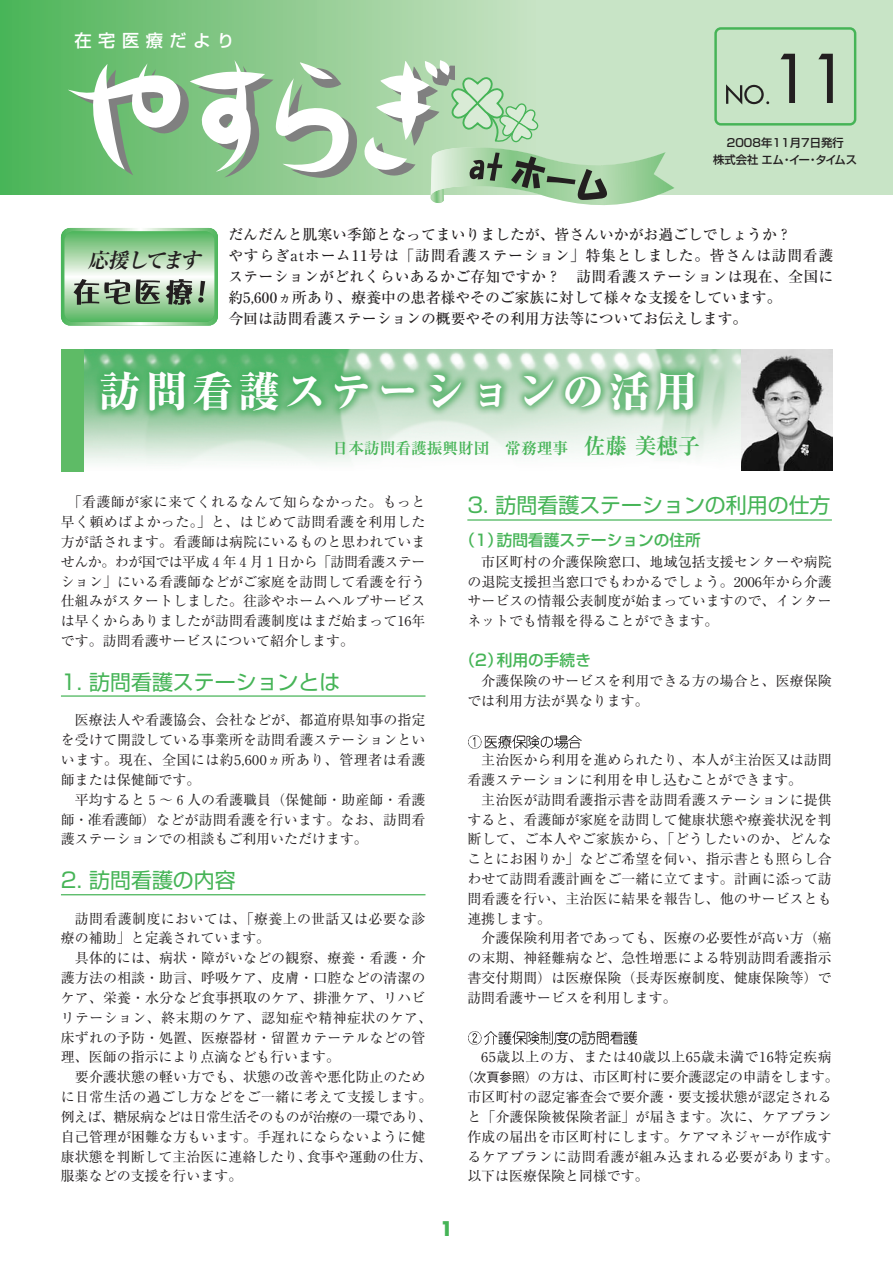
<style>
.page{position:relative;width:893px;height:1263px;background:#fff}
.page>*{position:absolute;margin:0;border:0;box-sizing:border-box;transform-origin:0 0}
.t1{font:65.4px "Futura";color:#231f20}
.t2{font:800 41.85px "Ryumin";letter-spacing:.105em;color:#fff}
.t3{font:20.85px "Shin Go";color:#46b457}
.t4{font:italic 700 20.85px "Ryumin";color:#231f20}
.t5{font:700 19.65px "Futura";color:#46b457}
.t6{font:500 17.25px "Shin Go";letter-spacing:.38em;color:#fff}
.t7{font:500 15.75px "Shin Go";color:#46b457}
.t8{font:700 15.75px "Ryumin";color:#46b457}
.t9{font:500 14.85px/20.9px "Ryumin";color:#231f20}
.t10{font:13.95px/19.8px "Ryumin";letter-spacing:.005em;color:#231f20;text-align:justify}
.t11{font:13.95px/19.8px "Ryumin";letter-spacing:.025em;color:#231f20}
.t12{font:13.95px "Ryumin";letter-spacing:.04em;color:#231f20}
.t13{font:13.95px "Ryumin";letter-spacing:-.02em;color:#231f20}
.t14{font:500 11.4px/17px "Shin Go";color:#231f20;text-align:center}
.s1{font-size:21.75px}
.s2{font-family:"Gothic BBB";font-weight:500;font-size:13.05px}
</style>
<div class="page">
<svg style="left:61px;top:228px;width:157px;height:98px;background:#87cb8e"></svg>
<div style="left:494px;top:0;width:398px;height:195px;background:#c8e4c6"></div>
<div style="left:0;top:0;width:535px;height:195px;background:linear-gradient(to right,#4db357,#c9e2c3)"></div>
<svg style="left:68px;top:60px;width:606px;height:145px"></svg>
<div style="left:714px;top:27px;width:142px;height:99px;background:#c8e4c6;border:2px solid #46b457;border-radius:5px"></div>
<svg style="left:726px;top:84px;width:43px;height:21px"></svg>
<svg style="left:64px;top:231px;width:150px;height:91px;background:#9fd4a2"></svg>
<svg style="left:73px;top:279px;width:57px;height:26px"></svg>
<svg style="left:136px;top:280px;width:24px;height:24px"></svg>
<svg style="left:166px;top:279px;width:26px;height:26px"></svg>
<svg style="left:198px;top:281px;width:7px;height:22px"></svg>
<img style="left:468px;top:735px;width:14px;height:14px">
<img style="left:484px;top:735px;width:13px;height:14px">
<img style="left:498px;top:735px;width:14px;height:14px">
<img style="left:512px;top:735px;width:13px;height:14px">
<img style="left:525px;top:735px;width:14px;height:14px">
<img style="left:539px;top:736px;width:15px;height:13px">
<img style="left:554px;top:735px;width:13px;height:14px">
<img style="left:567px;top:735px;width:15px;height:14px">
<img style="left:468px;top:1031px;width:14px;height:14px">
<img style="left:484px;top:1031px;width:13px;height:14px">
<img style="left:497px;top:1031px;width:15px;height:14px">
<img style="left:512px;top:1031px;width:13px;height:14px">
<img style="left:525px;top:1031px;width:14px;height:14px">
<img style="left:539px;top:1031px;width:15px;height:14px">
<img style="left:554px;top:1031px;width:13px;height:14px">
<img style="left:567px;top:1032px;width:14px;height:13px">
<img style="left:581px;top:1031px;width:14px;height:14px">
<img style="left:596px;top:1031px;width:13px;height:14px">
<img style="left:610px;top:1031px;width:12px;height:14px">
<img style="left:622px;top:1031px;width:16px;height:14px">
<img style="left:84px;top:349px;width:657px;height:115px">
<img style="left:101px;top:371px;width:84px;height:39px">
<img style="left:741px;top:349px;width:91px;height:122px">
<div style="left:61px;top:349px;width:23px;height:122px;background:#5ebb66"></div>
<hr style="left:61px;top:695px;width:364px;height:2px;background:#46b457">
<hr style="left:61px;top:894px;width:364px;height:1px;background:#46b457">
<hr style="left:467px;top:519px;width:364px;height:2px;background:#46b457">
<p class="t6" style="left:74px;top:34px;width:161px">在宅医療だより</p>
<h1 class="t1" style="left:772px;top:46px;width:77px">11</h1>
<p class="t14" style="left:713px;top:136px;width:145px">2008年11月7日発行<br>株式会社エム・イー・タイムス</p>
<h3 class="t4" style="left:88px;top:253px;width:119px">応援してます</h3>
<p class="t9" style="left:228px;top:226px;width:606px">だんだんと肌寒い季節となってまいりましたが、皆さんいかがお過ごしでしょうか？<br>やすらぎatホーム11号は「訪問看護ステーション」特集としました。皆さんは訪問看護ステーションがどれくらいあるかご存知ですか？　訪問看護ステーションは現在、全国に約5,600ヵ所あり、療養中の患者様やそのご家族に対して様々な支援をしています。<br>今回は訪問看護ステーションの概要やその利用方法等についてお伝えします。</p>
<h2 class="t2" style="left:99px;top:376px;width:599px">訪問看護ステーションの活用</h2>
<p class="t8" style="left:332px;top:443px;width:369px">日本訪問看護振興財団　常務理事　<span class="s1">佐藤 美穂子</span></p>
<p class="t10" style="left:61px;top:494px;width:366px;text-indent:7px">「看護師が家に来てくれるなんて知らなかった。もっと早く頼めばよかった。」と、はじめて訪問看護を利用した方が話されます。看護師は病院にいるものと思われていませんか。わが国では平成４年４月１日から「訪問看護ステーション」にいる看護師などがご家庭を訪問して看護を行う仕組みがスタートしました。往診やホームヘルプサービスは早くからありましたが訪問看護制度はまだ始まって16年です。訪問看護サービスについて紹介します。</p>
<h3 class="t3" style="left:61px;top:674px;width:281px">1. 訪問看護ステーションとは</h3>
<p class="t10" style="left:61px;top:712px;width:366px;text-indent:14px">医療法人や看護協会、会社などが、都道府県知事の指定を受けて開設している事業所を訪問看護ステーションといいます。現在、全国には約5,600ヵ所あり、管理者は看護師または保健師です。</p>
<p class="t10" style="left:61px;top:791px;width:366px;text-indent:14px">平均すると５～６人の看護職員（保健師・助産師・看護師・准看護師）などが訪問看護を行います。なお、訪問看護ステーションでの相談もご利用いただけます。</p>
<h3 class="t3" style="left:61px;top:873px;width:176px">2. 訪問看護の内容</h3>
<p class="t11" style="left:61px;top:910px;width:366px;text-indent:14px">訪問看護制度においては、「療養上の世話又は必要な診療の補助」と定義されています。</p>
<p class="t10" style="left:61px;top:950px;width:373px;text-align:left;text-indent:14px">具体的には、病状・障がいなどの観察、療養・看護・介護方法の相談・助言、呼吸ケア、皮膚・口腔などの清潔のケア、栄養・水分など食事摂取のケア、排泄ケア、リハビリテーション、終末期のケア、認知症や精神症状のケア、床ずれの予防・処置、医療器材・留置カテーテルなどの管理、医師の指示により点滴なども行います。</p>
<p class="t10" style="left:61px;top:1069px;width:373px;text-align:left;text-indent:14px">要介護状態の軽い方でも、状態の改善や悪化防止のために日常生活の過ごし方などをご一緒に考えて支援します。例えば、糖尿病などは日常生活そのものが治療の一環であり、自己管理が困難な方もいます。手遅れにならないように健康状態を判断して主治医に連絡したり、食事や運動の仕方、服薬などの支援を行います。</p>
<h3 class="t5" style="left:439px;top:1219px;width:15px">1</h3>
<h3 class="t3" style="left:467px;top:497px;width:364px">3. 訪問看護ステーションの利用の仕方</h3>
<p class="t7" style="left:459px;top:535px;width:243px">（1）訪問看護ステーションの住所</p>
<p class="t10" style="left:467px;top:553px;width:366px;text-indent:14px">市区町村の介護保険窓口、地域包括支援センターや病院の退院支援担当窓口でもわかるでしょう。2006年から介護サービスの情報公表制度が始まっていますので、インターネットでも情報を得ることができます。</p>
<p class="t7" style="left:459px;top:654px;width:133px">（2）利用の手続き</p>
<p class="t10" style="left:467px;top:672px;width:366px;text-indent:14px">介護保険のサービスを利用できる方の場合と、医療保険では利用方法が異なります。</p>
<p class="t10" style="left:467px;top:752px;width:366px;text-indent:14px">主治医から利用を進められたり、本人が主治医又は訪問看護ステーションに利用を申し込むことができます。</p>
<p class="t10" style="left:467px;top:791px;width:366px;text-indent:14px">主治医が訪問看護指示書を訪問看護ステーションに提供すると、看護師が家庭を訪問して健康状態や療養状況を判断して、ご本人やご家族から、「どうしたいのか、どんなことにお困りか」などご希望を伺い、指示書とも照らし合わせて訪問看護計画をご一緒に立てます。計画に添って訪問看護を行い、主治医に結果を報告し、他のサービスとも連携します。</p>
<p class="t10" style="left:467px;top:930px;width:366px;text-indent:14px">介護保険利用者であっても、医療の必要性が高い方（癌の末期、神経難病など、急性増悪による特別訪問看護指示書交付期間）は医療保険（長寿医療制度、健康保険等）で訪問看護サービスを利用します。</p>
<p class="t12" style="left:481px;top:1052px;width:352px">65歳以上の方、または40歳以上65歳未満で16特定疾病</p>
<p class="t13" style="left:461px;top:1072px;width:379px"><span class="s2">（次頁参照）</span>の方は、市区町村に要介護認定の申請をします。</p>
<p class="t10" style="left:467px;top:1089px;width:366px">市区町村の認定審査会で要介護・要支援状態が認定される</p>
<p class="t10" style="left:467px;top:1109px;width:366px">と「介護保険被保険者証」が届きます。次に、ケアプラン</p>
<p class="t10" style="left:467px;top:1129px;width:366px">作成の届出を市区町村にします。ケアマネジャーが作成す</p>
<p class="t11" style="left:467px;top:1148px;width:373px">るケアプランに訪問看護が組み込まれる必要があります。</p>
<p class="t10" style="left:467px;top:1168px;width:183px">以下は医療保険と同様です。</p>
</div>
